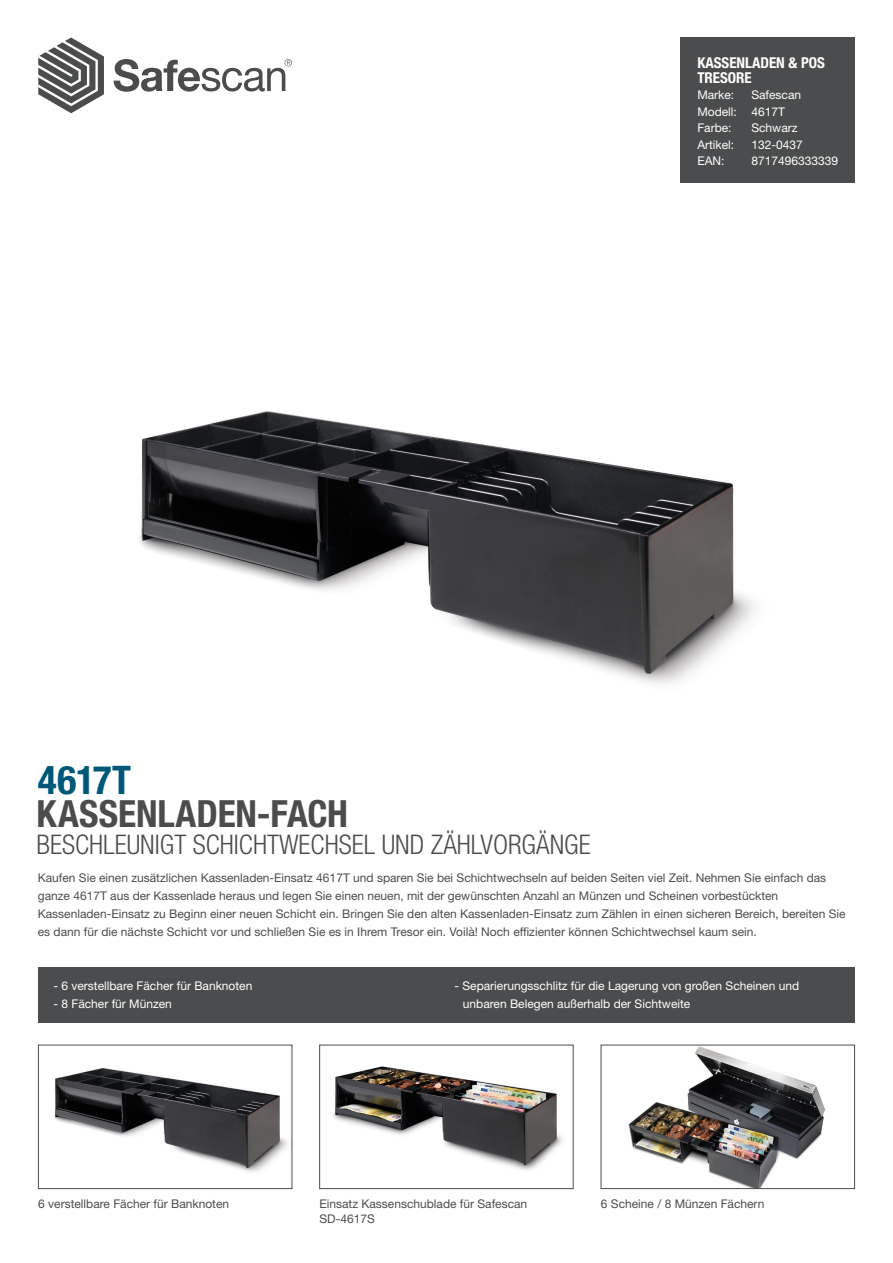
<style>
.page{position:relative;width:893px;height:1263px;background:#fff}
.page>*{position:absolute;margin:0;border:0;box-sizing:border-box;transform-origin:0 0}
.t1{font:700 condensed 39.45px "Helvetica Neue LT Std";letter-spacing:.005em;color:#005879}
.t2{font:700 condensed 37.5px "Helvetica Neue LT Std";letter-spacing:-.005em;color:#4b4c4d}
.t3{font:300 condensed 27px "Helvetica Neue LT Std";color:#4b4c4d}
.t4{font:700 condensed 15px/15px "Helvetica Neue LT Std";color:#fff}
.t5{font:12px/18px "Helvetica Neue LT Std";color:#4b4c4d}
.t6{font:12px/16.5px "Helvetica Neue LT Std";color:#fff}
</style>
<div class="page">
<div style="left:680px;top:37px;width:175px;height:146px;background:#4b4c4d"></div>
<svg style="left:38px;top:37px;width:66px;height:76px"></svg>
<svg style="left:114px;top:59px;width:178px;height:33px"></svg>
<div style="left:38px;top:967px;width:817px;height:56px;background:#4b4c4d"></div>
<img style="left:140px;top:411px;width:615px;height:273px">
<img style="left:333px;top:1066px;width:230px;height:104px">
<div style="left:319px;top:1045px;width:254px;height:144px;border:1px solid #4b4c4d"></div>
<img style="left:628px;top:1047px;width:198px;height:140px">
<div style="left:601px;top:1045px;width:254px;height:144px;border:1px solid #4b4c4d"></div>
<img style="left:54px;top:1068px;width:234px;height:104px">
<div style="left:38px;top:1045px;width:254px;height:144px;border:1px solid #4b4c4d"></div>
<p class="t4" style="left:697px;top:55px;width:129px">KASSENLADEN &amp; POS<br>TRESORE</p>
<p class="t6" style="left:697px;top:87px;width:38px">Marke:</p>
<p class="t6" style="left:697px;top:87px;width:105px;text-indent:54px">Safescan<br>Modell: 4617T<br>Farbe:</p>
<p class="t6" style="left:751px;top:120px;width:48px">Schwarz</p>
<p class="t6" style="left:697px;top:136px;width:38px">Artikel:</p>
<p class="t6" style="left:751px;top:136px;width:53px">132-0437</p>
<p class="t6" style="left:697px;top:153px;width:29px">EAN:</p>
<p class="t6" style="left:751px;top:153px;width:88px">8717496333339</p>
<h1 class="t1" style="left:38px;top:756px;width:95px">4617T</h1>
<h3 class="t3" style="left:37px;top:829px;width:556px">BESCHLEUNIGT SCHICHTWECHSEL UND ZÄHLVORGÄNGE</h3>
<h2 class="t2" style="left:36px;top:790px;width:313px">KASSENLADEN-FACH</h2>
<p class="t5" style="left:38px;top:869px;width:809px">Kaufen Sie einen zusätzlichen Kassenladen-Einsatz 4617T und sparen Sie bei Schichtwechseln auf beiden Seiten viel Zeit. Nehmen Sie einfach das ganze 4617T aus der Kassenlade heraus und legen Sie einen neuen, mit der gewünschten Anzahl an Münzen und Scheinen vorbestückten Kassenladen-Einsatz zu Beginn einer neuen Schicht ein. Bringen Sie den alten Kassenladen-Einsatz zum Zählen in einen sicheren Bereich, bereiten Sie es dann für die nächste Schicht vor und schließen Sie es in Ihrem Tresor ein. Voilà! Noch effizienter können Schichtwechsel kaum sein.</p>
<p class="t6" style="left:53px;top:977px;width:200px">- 6 verstellbare Fächer für Banknoten</p>
<p class="t6" style="left:53px;top:995px;width:120px">- 8 Fächer für Münzen</p>
<p class="t6" style="left:463px;top:977px;width:338px;line-height:18px;text-indent:-9px">- Separierungsschlitz für die Lagerung von großen Scheinen und unbaren Belegen außerhalb der Sichtweite</p>
<p class="t5" style="left:38px;top:1195px;width:192px">6 verstellbare Fächer für Banknoten</p>
<p class="t5" style="left:319px;top:1196px;width:209px;line-height:15px">Einsatz Kassenschublade für Safescan<br>SD-4617S</p>
<p class="t5" style="left:601px;top:1195px;width:165px">6 Scheine / 8 Münzen Fächern</p>
</div>
